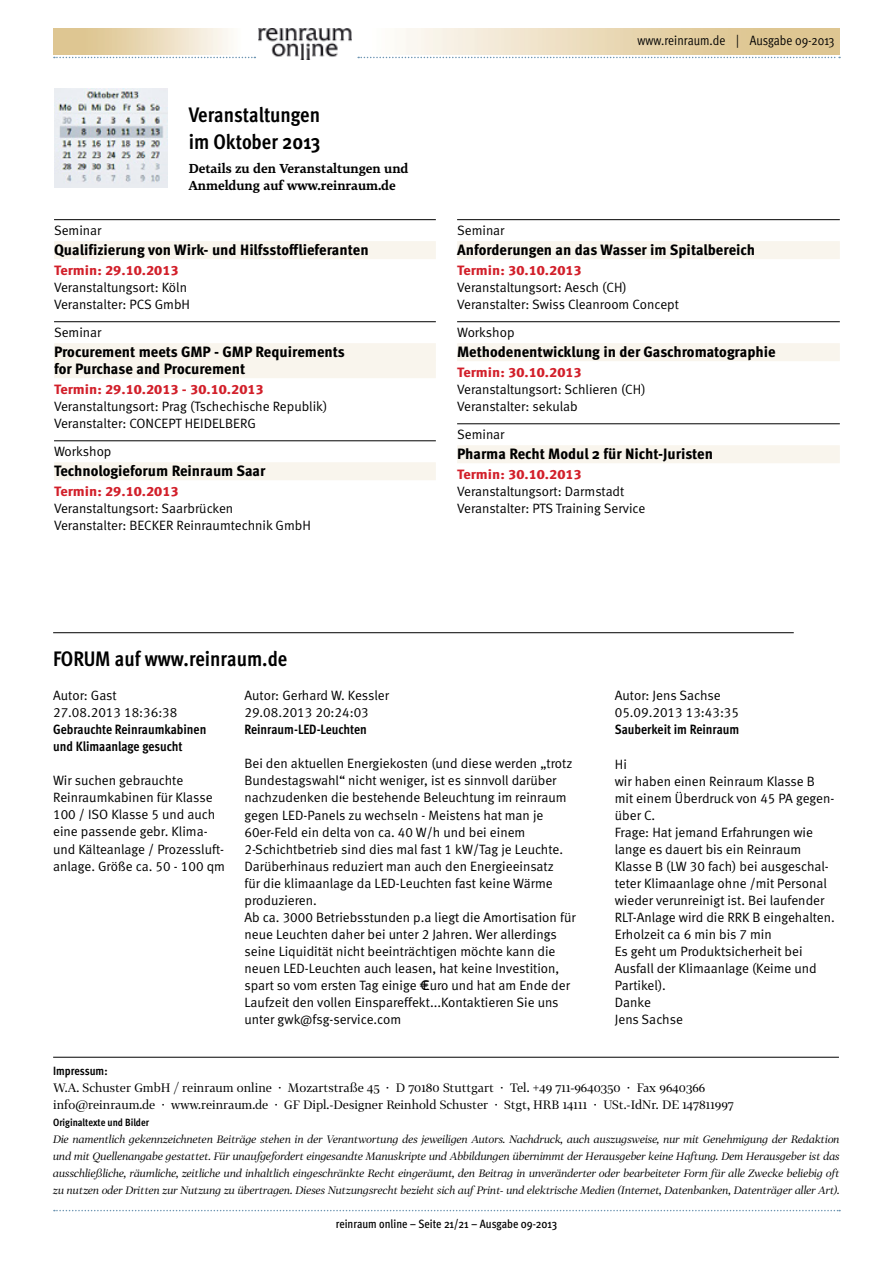
<style>
.page{position:relative;width:893px;height:1263px;background:#fff}
.page>*{position:absolute;margin:0;border:0;box-sizing:border-box;transform-origin:0 0}
.t1{font:700 condensed 21px/27px "Meta OT";letter-spacing:-.005em;color:#000}
.t2{font:800 condensed 15px/17px "Meta OT";color:#000;scale:1.1 1}
.t3{font:13.5px/17px "Meta Normal LF";color:#000}
.t4{font:800 condensed 13.5px "Meta OT";color:#d21f2a;scale:1.2 1}
.t5{font:700 condensed 13.5px/17px "Meta OT";color:#000}
.t6{font:13.5px "Meta OT Cond Norm";color:#000}
.t7{font:700 12.75px/17px "Tabac G3";color:#000}
.t8{font:12px/17px "Tabac G2";color:#000}
.t9{font:500 condensed 12px "Meta OT";color:#000}
.t10{font:700 condensed 12px "Meta OT";letter-spacing:-.005em;color:#000}
.t11{font:italic 10.5px/17px "Tabac G2";letter-spacing:-.01em;color:#000;text-align:justify}
.t12{font:700 condensed 10.5px "Meta OT";color:#000}
</style>
<div class="page">
<svg style="left:358px;top:57px;width:482px;height:1px"></svg>
<svg style="left:54px;top:57px;width:201px;height:1px"></svg>
<svg style="left:54px;top:1210px;width:786px;height:1px"></svg>
<img style="left:258px;top:29px;width:94px;height:31px">
<hr style="left:53px;top:1057px;width:786px;height:1px;background:#000">
<hr style="left:53px;top:632px;width:741px;height:1px;background:#000">
<hr style="left:54px;top:219px;width:382px;height:1px;background:#000">
<div style="left:54px;top:241px;width:382px;height:18px;background:#f9f5ed"></div>
<hr style="left:54px;top:321px;width:382px;height:1px;background:#000">
<div style="left:54px;top:343px;width:382px;height:18px;background:#f9f5ed"></div>
<div style="left:54px;top:360px;width:382px;height:18px;background:#f9f5ed"></div>
<hr style="left:54px;top:440px;width:382px;height:1px;background:#000">
<div style="left:54px;top:462px;width:382px;height:18px;background:#f9f5ed"></div>
<hr style="left:457px;top:219px;width:383px;height:1px;background:#000">
<div style="left:457px;top:241px;width:383px;height:18px;background:#f9f5ed"></div>
<hr style="left:457px;top:321px;width:383px;height:1px;background:#000">
<div style="left:457px;top:343px;width:383px;height:18px;background:#f9f5ed"></div>
<hr style="left:457px;top:423px;width:383px;height:1px;background:#000">
<div style="left:457px;top:445px;width:383px;height:18px;background:#f9f5ed"></div>
<img style="left:54px;top:88px;width:113px;height:100px">
<h1 class="t1" style="left:189px;top:101px;width:133px">Veranstaltungen im Oktober 2013</h1>
<p class="t7" style="left:189px;top:160px;width:221px">Details zu den Veranstaltungen und<br>Anmeldung auf www.reinraum.de</p>
<p class="t3" style="left:54px;top:222px;width:49px">Seminar</p>
<p class="t2" style="left:54px;top:242px;width:287px">Qualifizierung von Wirk- und Hilfsstofflieferanten</p>
<p class="t4" style="left:54px;top:262px;width:105px">Termin: 29.10.2013</p>
<p class="t3" style="left:54px;top:279px;width:138px">Veranstaltungsort: Köln<br>Veranstalter: PCS GmbH</p>
<p class="t3" style="left:54px;top:324px;width:49px">Seminar</p>
<p class="t2" style="left:54px;top:344px;width:266px">Procurement meets GMP - GMP Requirements for Purchase and Procurement</p>
<p class="t4" style="left:54px;top:381px;width:176px">Termin: 29.10.2013 - 30.10.2013</p>
<p class="t3" style="left:54px;top:398px;width:275px">Veranstaltungsort: Prag (Tschechische Republik)<br>Veranstalter: CONCEPT HEIDELBERG</p>
<p class="t3" style="left:54px;top:443px;width:59px">Workshop</p>
<p class="t2" style="left:54px;top:463px;width:194px">Technologieforum Reinraum Saar</p>
<p class="t4" style="left:54px;top:483px;width:105px">Termin: 29.10.2013</p>
<p class="t3" style="left:54px;top:500px;width:258px">Veranstaltungsort: Saarbrücken<br>Veranstalter: BECKER Reinraumtechnik GmbH</p>
<p class="t6" style="left:638px;top:32px;width:198px">www.reinraum.de | Ausgabe 09-2013</p>
<p class="t3" style="left:457px;top:222px;width:49px">Seminar</p>
<p class="t2" style="left:457px;top:242px;width:272px">Anforderungen an das Wasser im Spitalbereich</p>
<p class="t4" style="left:457px;top:262px;width:105px">Termin: 30.10.2013</p>
<p class="t3" style="left:457px;top:279px;width:223px">Veranstaltungsort: Aesch (CH)<br>Veranstalter: Swiss Cleanroom Concept</p>
<p class="t3" style="left:457px;top:324px;width:59px">Workshop</p>
<p class="t2" style="left:457px;top:344px;width:291px">Methodenentwicklung in der Gaschromatographie</p>
<p class="t4" style="left:457px;top:364px;width:105px">Termin: 30.10.2013</p>
<p class="t3" style="left:457px;top:381px;width:190px">Veranstaltungsort: Schlieren (CH)<br>Veranstalter: sekulab</p>
<p class="t3" style="left:457px;top:426px;width:49px">Seminar</p>
<p class="t2" style="left:457px;top:446px;width:234px">Pharma Recht Modul 2 für Nicht-Juristen</p>
<p class="t4" style="left:457px;top:466px;width:105px">Termin: 30.10.2013</p>
<p class="t3" style="left:457px;top:483px;width:190px">Veranstaltungsort: Darmstadt<br>Veranstalter: PTS Training Service</p>
<h1 class="t1" style="left:53px;top:646px;width:236px">FORUM auf www.reinraum.de</h1>
<p class="t3" style="left:53px;top:687px;width:126px">Autor: Gast<br>27.08.2013 18:36:38</p>
<p class="t5" style="left:53px;top:721px;width:155px">Gebrauchte Reinraumkabinen und Klimaanlage gesucht</p>
<p class="t3" style="left:53px;top:772px;width:173px">Wir suchen gebrauchte<br>Reinraumkabinen für Klasse<br>100 / ISO Klasse 5 und auch eine passende gebr. Klima&shy;und Kälteanlage / Prozessluft&shy;anlage. Größe ca. 50 - 100 qm</p>
<p class="t3" style="left:244px;top:687px;width:146px">Autor: Gerhard W. Kessler<br>29.08.2013 20:24:03</p>
<p class="t5" style="left:244px;top:721px;width:124px">Reinraum-LED-Leuchten</p>
<p class="t3" style="left:244px;top:755px;width:333px">Bei den aktuellen Energiekosten (und diese werden „trotz Bundestagswahl“ nicht weniger, ist es sinnvoll darüber nachzudenken die bestehende Beleuchtung im reinraum gegen LED-Panels zu wechseln - Meistens hat man je 60er-Feld ein delta von ca. 40 W/h und bei einem 2-Schichtbetrieb sind dies mal fast 1 kW/Tag je Leuchte.<br>Darüberhinaus reduziert man auch den Energieeinsatz<br>für die klimaanlage da LED-Leuchten fast keine Wärme produzieren.<br>Ab ca. 3000 Betriebsstunden p.a liegt die Amortisation für neue Leuchten daher bei unter 2 Jahren. Wer allerdings seine Liquidität nicht beeinträchtigen möchte kann die neuen LED-Leuchten auch leasen, hat keine Investition, spart so vom ersten Tag einige €Euro und hat am Ende der Laufzeit den vollen Einspareffekt...Kontaktieren Sie uns unter gwk@fsg-service.com</p>
<p class="t3" style="left:615px;top:687px;width:126px">Autor: Jens Sachse<br>05.09.2013 13:43:35</p>
<p class="t5" style="left:615px;top:721px;width:126px">Sauberkeit im Reinraum</p>
<p class="t3" style="left:615px;top:755px;width:222px">Hi<br>wir haben einen Reinraum Klasse B mit einem Überdruck von 45 PA gegen&shy;über C.<br>Frage: Hat jemand Erfahrungen wie lange es dauert bis ein Reinraum<br>Klasse B (LW 30 fach) bei ausgeschal&shy;teter Klimaanlage ohne /mit Personal wieder verunreinigt ist. Bei laufender<br>RLT-Anlage wird die RRK B eingehalten.<br>Erholzeit ca 6 min bis 7 min<br>Es geht um Produktsicherheit bei<br>Ausfall der Klimaanlage (Keime und<br>Partikel).<br>Danke<br>Jens Sachse</p>
<p class="t10" style="left:53px;top:1063px;width:56px">Impressum:</p>
<p class="t8" style="left:53px;top:1078px;width:682px">W.A. Schuster GmbH / reinraum online · Mozartstraße 45 · D 70180 Stuttgart · Tel. +49 711-9640350 · Fax 9640366 info@reinraum.de · www.reinraum.de · GF Dipl.-Designer Reinhold Schuster · Stgt, HRB 14111 · USt.-IdNr. DE 147811997</p>
<p class="t12" style="left:53px;top:1115px;width:97px">Originaltexte und Bilder</p>
<p class="t11" style="left:53px;top:1130px;width:788px">Die namentlich gekennzeichneten Beiträge stehen in der Verantwortung des jeweiligen Autors. Nachdruck, auch auszugsweise, nur mit Genehmigung der Redaktion und mit Quellenangabe gestattet. Für unaufgefordert eingesandte Manuskripte und Abbildungen übernimmt der Herausgeber keine Haftung. Dem Herausgeber ist das ausschließliche, räumliche, zeitliche und inhaltlich eingeschränkte Recht eingeräumt, den Beitrag in unveränderter oder bearbeiteter Form für alle Zwecke beliebig oft zu nutzen oder Dritten zur Nutzung zu übertragen. Dieses Nutzungsrecht bezieht sich auf Print- und elektrische Medien (Internet, Datenbanken, Datenträger aller Art).</p>
<p class="t9" style="left:336px;top:1216px;width:223px">reinraum online – Seite 21/21 – Ausgabe 09-2013</p>
</div>
